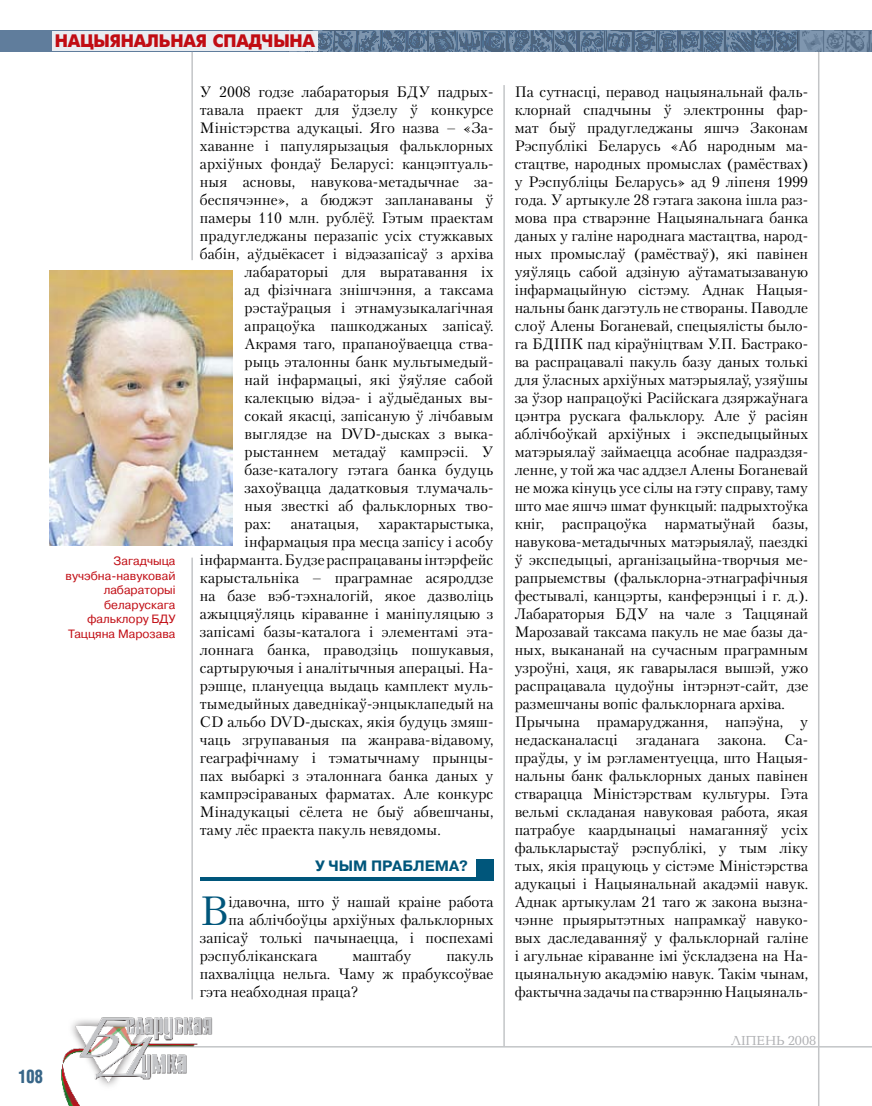
<style>
.page{position:relative;width:872px;height:1106px;background:#fff}
.page>*{position:absolute;margin:0;border:0;box-sizing:border-box;transform-origin:0 0}
.t1{font:40.65px "Petersburg C";color:#00567b}
.t2{font:18px "Futuris Extra C";letter-spacing:-.01em;color:#c10c13}
.t3{font:700 18px "AG Letterica Cond L";color:#386688;scale:.9 1}
.t4{font:15px/18px "Petersburg C";color:#000;text-align:justify}
.t5{font:700 15px "Pragmatica C";color:#00567b}
.t6{font:13.5px "Baltica C";color:#aeafb2}
.t7{font:12px/14.4px "Pragmatica C";color:#c10c13;text-align:right}
</style>
<div class="page">
<hr style="left:818px;top:52px;width:1px;height:1054px;background:#c3c5c7">
<img style="left:285px;top:30px;width:587px;height:1px">
<hr style="left:503px;top:85px;width:2px;height:961px;background:#c3c5c7">
<svg style="left:0;top:31px;width:871px;height:21px;background:#5f7995"></svg>
<div style="left:52px;top:31px;width:266px;height:20px;background:#e9ecf1"></div>
<hr style="left:146px;top:1046px;width:726px;height:1px;background:#c3c5c7">
<img style="left:61px;top:999px;width:169px;height:107px">
<svg style="left:871px;top:31px;width:1px;height:21px"></svg>
<hr style="left:191px;top:52px;width:2px;height:208px;background:#c3c5c7">
<img style="left:49px;top:270px;width:183px;height:275px">
<hr style="left:191px;top:557px;width:2px;height:442px;background:#c3c5c7">
<div style="left:476px;top:859px;width:17px;height:21px;background:#00567b"></div>
<hr style="left:200px;top:878px;width:293px;height:2px;background:#00567b">
<p class="t2" style="left:55px;top:31px;width:262px">Нацыянальная спадчына</p>
<p class="t4" style="left:200px;top:82px;width:295px">У 2008 годзе лабараторыя БДУ падрых-</p>
<p class="t4" style="left:200px;top:100px;width:295px">тавала праект для ўдзелу ў конкурсе</p>
<p class="t4" style="left:200px;top:118px;width:295px">Міністэрства адукацыі. Яго назва – «За-</p>
<p class="t4" style="left:200px;top:136px;width:295px">хаванне і папулярызацыя фальклорных</p>
<p class="t4" style="left:200px;top:154px;width:295px">архіўных фондаў Беларусі: канцэптуаль-</p>
<p class="t4" style="left:200px;top:172px;width:295px">ныя асновы, навукова-метадычнае за-</p>
<p class="t4" style="left:200px;top:190px;width:295px">беспячэнне», а бюджэт запланаваны ў</p>
<p class="t4" style="left:200px;top:208px;width:295px">памеры 110 млн. рублёў. Гэтым праектам</p>
<p class="t4" style="left:200px;top:226px;width:295px">прадугледжаны перазапіс усіх стужкавых</p>
<p class="t4" style="left:200px;top:244px;width:295px">бабін, аўдыёкасет і відэазапісаў з архіва</p>
<p class="t4" style="left:244px;top:262px;width:250px">лабараторыі для выратавання іх</p>
<p class="t4" style="left:244px;top:280px;width:250px">ад фізічнага знішчэння, а таксама</p>
<p class="t4" style="left:244px;top:298px;width:250px">рэстаўрацыя і этнамузыкалагічная</p>
<p class="t4" style="left:244px;top:316px;width:250px">апрацоўка пашкоджаных запісаў.</p>
<p class="t4" style="left:244px;top:334px;width:250px">Акрамя таго, прапаноўваецца ства-</p>
<p class="t4" style="left:244px;top:352px;width:250px">рыць эталонны банк мультымедый-</p>
<p class="t4" style="left:244px;top:370px;width:250px">най інфармацыі, які ўяўляе сабой</p>
<p class="t4" style="left:244px;top:388px;width:250px">калекцыю відэа- і аўдыёданых вы-</p>
<p class="t4" style="left:244px;top:406px;width:250px">сокай якасці, запісаную ў лічбавым</p>
<p class="t4" style="left:244px;top:424px;width:250px">выглядзе на DVD-дысках з выка-</p>
<p class="t4" style="left:244px;top:442px;width:250px">рыстаннем метадаў кампрэсіі. У</p>
<p class="t4" style="left:244px;top:460px;width:250px">базе-каталогу гэтага банка будуць</p>
<p class="t4" style="left:244px;top:478px;width:250px">захоўвацца дадатковыя тлумачаль-</p>
<p class="t4" style="left:244px;top:496px;width:250px">ныя звесткі аб фальклорных тво-</p>
<p class="t4" style="left:244px;top:514px;width:28px">рах:</p>
<p class="t4" style="left:291px;top:514px;width:69px">анатацыя,</p>
<p class="t4" style="left:378px;top:514px;width:116px">характарыстыка,</p>
<p class="t4" style="left:244px;top:532px;width:250px">інфармацыя пра месца запісу і асобу</p>
<p class="t4" style="left:200px;top:550px;width:295px">інфарманта. Будзе распрацаваны інтэрфейс</p>
<p class="t4" style="left:200px;top:568px;width:295px">карыстальніка – праграмнае асяроддзе</p>
<p class="t4" style="left:200px;top:586px;width:295px">на базе вэб-тэхналогій, якое дазволіць</p>
<p class="t4" style="left:200px;top:604px;width:295px">ажыццяўляць кіраванне і маніпуляцыю з</p>
<p class="t4" style="left:200px;top:622px;width:295px">запісамі базы-каталога і элементамі эта-</p>
<p class="t4" style="left:200px;top:640px;width:295px">лоннага банка, праводзіць пошукавыя,</p>
<p class="t4" style="left:200px;top:658px;width:295px">сартыруючыя і аналітычныя аперацыі. На-</p>
<p class="t4" style="left:200px;top:676px;width:295px">рэшце, плануецца выдаць камплект муль-</p>
<p class="t4" style="left:200px;top:694px;width:295px">тымедыйных даведнікаў-энцыклапедый на</p>
<p class="t4" style="left:200px;top:712px;width:295px">CD альбо DVD-дысках, якія будуць змяш-</p>
<p class="t4" style="left:200px;top:730px;width:295px">чаць згрупаваныя па жанрава-відавому,</p>
<p class="t4" style="left:200px;top:748px;width:295px">геаграфічнаму і тэматычнаму прынцы-</p>
<p class="t4" style="left:200px;top:766px;width:295px">пах выбаркі з эталоннага банка даных у</p>
<p class="t4" style="left:200px;top:784px;width:295px">кампрэсіраваных фарматах. Але конкурс</p>
<p class="t4" style="left:200px;top:802px;width:295px">Мінадукацыі сёлета не быў абвешчаны,</p>
<p class="t4" style="left:200px;top:820px;width:242px">таму лёс праекта пакуль невядомы.</p>
<p class="t5" style="left:315px;top:857px;width:154px">У чым праблема?</p>
<h1 class="t1" style="left:200px;top:886px;width:30px">В</h1>
<p class="t4" style="left:228px;top:892px;width:266px">ідавочна, што ў нашай краіне работа</p>
<p class="t7" style="left:66px;top:554px;width:111px">Загадчыца вучэбна-навуковай лабараторыі беларускага фальклору БДУ<br>Таццяна Марозава</p>
<p class="t4" style="left:228px;top:910px;width:266px">па аблічбоўцы архіўных фальклорных</p>
<p class="t4" style="left:200px;top:928px;width:295px">запісаў толькі пачынаецца, і поспехамі</p>
<p class="t4" style="left:200px;top:946px;width:119px">рэспубліканскага</p>
<p class="t4" style="left:352px;top:946px;width:60px">маштабу</p>
<p class="t4" style="left:200px;top:946px;width:295px;text-indent:246px">пакуль пахваліцца нельга. Чаму ж прабуксоўвае гэта неабходная праца?</p>
<p class="t3" style="left:18px;top:1065px;width:29px">108</p>
<p class="t4" style="left:514px;top:82px;width:295px;text-align:left">Па сутнасці, перавод нацыянальнай фаль&shy;клорнай спадчыны ў электронны фар&shy;мат быў прадугледжаны яшчэ Законам Рэспублікі Беларусь «Аб народным ма&shy;стацтве, народных промыслах (рамёствах) у Рэспубліцы Беларусь» ад 9 ліпеня 1999 года. У артыкуле 28 гэтага закона ішла раз&shy;мова пра стварэнне Нацыянальнага банка даных у галіне народнага мастацтва, народ&shy;ных промыслаў (рамёстваў), які павінен уяўляць сабой адзіную аўтаматызаваную інфармацыйную сістэму. Аднак Нацыя&shy;нальны банк дагэтуль не створаны. Паводле слоў Алены Боганевай, спецыялісты было&shy;га БДІПК пад кіраўніцтвам У.П. Бастрако&shy;ва распрацавалі пакуль базу даных толькі для ўласных архіўных матэрыялаў, узяўшы за ўзор напрацоўкі Расійскага дзяржаўнага цэнтра рускага фальклору. Але ў расіян аблічбоўкай архіўных і экспедыцыйных матэрыялаў займаецца асобнае падраздзя&shy;ленне, у той жа час аддзел Алены Боганевай не можа кінуць усе сілы на гэту справу, таму што мае яшчэ шмат функцый: падрыхтоўка кніг, распрацоўка нарматыўнай базы, навукова-метадычных матэрыялаў, паездкі ў экспедыцыі, арганізацыйна-творчыя ме&shy;рапрыемствы (фальклорна-этнаграфічныя фестывалі, канцэрты, канферэнцыі і г. д.).<br>Лабараторыя БДУ на чале з Таццянай Марозавай таксама пакуль не мае базы да&shy;ных, выкананай на сучасным праграмным узроўні, хаця, як гаварылася вышэй, ужо распрацавала цудоўны інтэрнэт-сайт, дзе размешчаны вопіс фальклорнага архіва.<br>Прычына прамаруджання, напэўна, у недасканаласці згаданага закона. Са&shy;праўды, у ім рэгламентуецца, што Нацыя&shy;нальны банк фальклорных даных павінен стварацца Міністэрствам культуры. Гэта вельмі складаная навуковая работа, якая патрабуе каардынацыі намаганняў усіх фалькларыстаў рэспублікі, у тым ліку тых, якія працуюць у сістэме Міністэрства адукацыі і Нацыянальнай акадэміі навук.<br>Аднак артыкулам 21 таго ж закона вызна&shy;чэнне прыярытэтных напрамкаў навуко&shy;вых даследаванняў у фальклорнай галіне і агульнае кіраванне імі ўскладзена на На&shy;цыянальную акадэмію навук. Такім чынам, фактычна задачы па стварэнню Нацыяналь-</p>
<p class="t6" style="left:731px;top:1033px;width:87px">ЛІПЕНЬ 2008</p>
</div>
